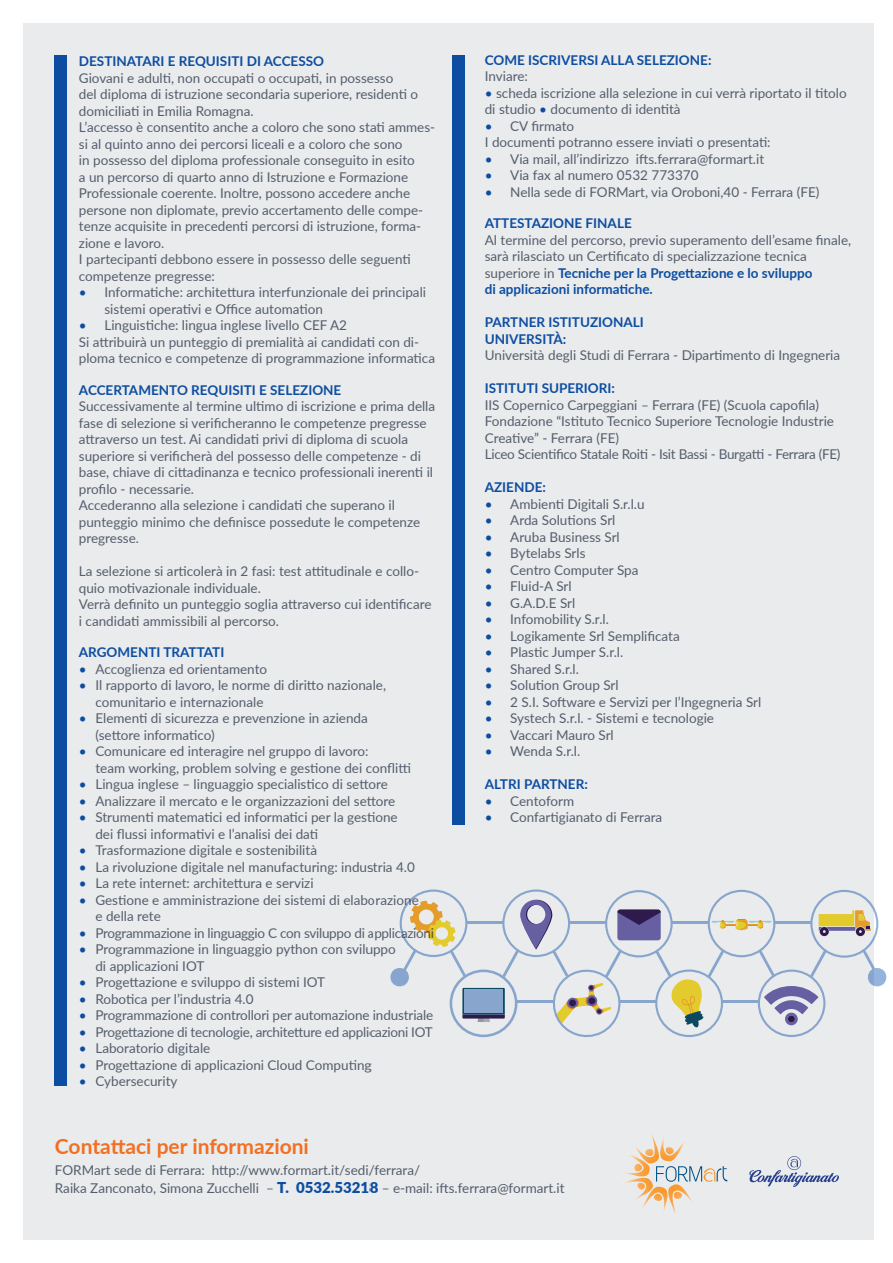
<style>
.page{position:relative;width:893px;height:1263px;background:#fff}
.page>*{position:absolute;margin:0;border:0;box-sizing:border-box;transform-origin:0 0}
.t1{font:700 21px "Lato";color:#f36f21}
.t2{font:13.5px/16.5px "Lato";color:#555e6d}
.t3{font:700 13.5px "Lato";color:#0d4da1}
.t4{font:13.5px "Lato";letter-spacing:-.02em;color:#555e6d}
.s1{color:#0d4da1}
.s2{font-weight:400;color:#555e6d}
.s3{font-weight:900;font-size:15px;color:#0d4da1}
</style>
<div class="page">
<div style="left:23px;top:23px;width:851px;height:1216px;background:#e9ebec"></div>
<div style="left:452px;top:55px;width:13px;height:770px;background:#0d4da1"></div>
<div style="left:54px;top:55px;width:13px;height:1031px;background:#0d4da1"></div>
<svg style="left:390px;top:889px;width:497px;height:149px"></svg>
<hr style="left:516px;top:1000px;width:38px;height:3px;background:#94b4de">
<hr style="left:619px;top:1000px;width:37px;height:3px;background:#94b4de">
<hr style="left:722px;top:1000px;width:37px;height:3px;background:#94b4de">
<hr style="left:569px;top:921px;width:38px;height:3px;background:#94b4de">
<hr style="left:672px;top:921px;width:37px;height:3px;background:#94b4de">
<hr style="left:775px;top:921px;width:37px;height:3px;background:#94b4de">
<svg style="left:749px;top:1156px;width:90px;height:31px"></svg>
<svg style="left:624px;top:1134px;width:103px;height:80px"></svg>
<p class="t3" style="left:79px;top:52px;width:247px">DESTINATARI E REQUISITI DI ACCESSO</p>
<p class="t2" style="left:79px;top:69px;width:316px">Giovani e adulti, non occupati o occupati, in possesso</p>
<p class="t2" style="left:79px;top:86px;width:341px">del diploma di istruzione secondaria superiore, residenti o domiciliati in Emilia Romagna.</p>
<p class="t2" style="left:79px;top:119px;width:358px">L’accesso è consentito anche a coloro che sono stati ammes&shy;si al quinto anno dei percorsi liceali e a coloro che sono</p>
<p class="t2" style="left:79px;top:152px;width:337px">in possesso del diploma professionale conseguito in esito</p>
<p class="t2" style="left:79px;top:168px;width:346px">a un percorso di quarto anno di Istruzione e Formazione Professionale coerente. Inoltre, possono accedere anche persone non diplomate, previo accertamento delle compe&shy;tenze acquisite in precedenti percorsi di istruzione, forma&shy;zione e lavoro.</p>
<p class="t2" style="left:79px;top:251px;width:333px">I partecipanti debbono essere in possesso delle seguenti competenze pregresse:</p>
<p class="t2" style="left:104px;top:284px;width:323px;text-indent:-26px"><span class="s1">•</span> Informatiche: architettura interfunzionale dei principali sistemi operativi e Office automation</p>
<p class="t2" style="left:79px;top:317px;width:270px"><span class="s1">•</span> Linguistiche: lingua inglese livello CEF A2</p>
<p class="t2" style="left:79px;top:333px;width:358px">Si attribuirà un punteggio di premialità ai candidati con di&shy;ploma tecnico e competenze di programmazione informatica</p>
<p class="t3" style="left:79px;top:380px;width:264px">ACCERTAMENTO REQUISITI E SELEZIONE</p>
<p class="t2" style="left:79px;top:398px;width:358px">Successivamente al termine ultimo di iscrizione e prima della fase di selezione si verificheranno le competenze pregresse attraverso un test. Ai candidati privi di diploma di scuola superiore si verificherà del possesso delle competenze - di base, chiave di cittadinanza e tecnico professionali inerenti il profilo - necessarie.</p>
<p class="t2" style="left:79px;top:497px;width:343px">Accederanno alla selezione i candidati che superano il punteggio minimo che definisce possedute le competenze pregresse.</p>
<p class="t2" style="left:79px;top:563px;width:342px">La selezione si articolerà in 2 fasi: test attitudinale e collo&shy;quio motivazionale individuale.</p>
<p class="t2" style="left:79px;top:596px;width:354px">Verrà definito un punteggio soglia attraverso cui identificare i candidati ammissibili al percorso.</p>
<p class="t3" style="left:79px;top:643px;width:147px">ARGOMENTI TRATTATI</p>
<p class="t2" style="left:79px;top:660px;width:190px"><span class="s1">•</span> Accoglienza ed orientamento</p>
<p class="t2" style="left:79px;top:677px;width:309px"><span class="s1">•</span> Il rapporto di lavoro, le norme di diritto nazionale,</p>
<p class="t2" style="left:95px;top:693px;width:170px">comunitario e internazionale</p>
<p class="t2" style="left:79px;top:710px;width:290px"><span class="s1">•</span> Elementi di sicurezza e prevenzione in azienda</p>
<p class="t2" style="left:95px;top:726px;width:121px">(settore informatico)</p>
<p class="t2" style="left:79px;top:743px;width:291px"><span class="s1">•</span> Comunicare ed interagire nel gruppo di lavoro:</p>
<p class="t2" style="left:95px;top:759px;width:317px">team working, problem solving e gestione dei conflitti</p>
<p class="t2" style="left:79px;top:776px;width:311px"><span class="s1">•</span> Lingua inglese – linguaggio specialistico di settore</p>
<p class="t2" style="left:79px;top:792px;width:318px"><span class="s1">•</span> Analizzare il mercato e le organizzazioni del settore</p>
<p class="t2" style="left:79px;top:809px;width:320px"><span class="s1">•</span> Strumenti matematici ed informatici per la gestione</p>
<p class="t2" style="left:95px;top:825px;width:224px">dei flussi informativi e l’analisi dei dati</p>
<p class="t2" style="left:79px;top:842px;width:240px"><span class="s1">•</span> Trasformazione digitale e sostenibilità</p>
<p class="t2" style="left:79px;top:858px;width:337px"><span class="s1">•</span> La rivoluzione digitale nel manufacturing: industria 4.0</p>
<p class="t2" style="left:79px;top:875px;width:236px"><span class="s1">•</span> La rete internet: architettura e servizi</p>
<p class="t2" style="left:79px;top:891px;width:341px"><span class="s1">•</span> Gestione e amministrazione dei sistemi di elaborazione</p>
<p class="t2" style="left:95px;top:908px;width:67px">e della rete</p>
<p class="t4" style="left:79px;top:923px;width:357px"><span class="s1">•</span> Programmazione in linguaggio C con sviluppo di applicazioni</p>
<p class="t2" style="left:79px;top:941px;width:318px"><span class="s1">•</span> Programmazione in linguaggio python con sviluppo</p>
<p class="t2" style="left:95px;top:957px;width:111px">di applicazioni IOT</p>
<p class="t2" style="left:79px;top:974px;width:248px"><span class="s1">•</span> Progettazione e sviluppo di sistemi IOT</p>
<p class="t2" style="left:79px;top:990px;width:176px"><span class="s1">•</span> Robotica per l’industria 4.0</p>
<p class="t2" style="left:79px;top:1007px;width:356px"><span class="s1">•</span> Programmazione di controllori per automazione industriale</p>
<p class="t4" style="left:79px;top:1022px;width:355px"><span class="s1">•</span> Progettazione di tecnologie, architetture ed applicazioni IOT</p>
<p class="t2" style="left:79px;top:1040px;width:133px"><span class="s1">•</span> Laboratorio digitale</p>
<p class="t2" style="left:79px;top:1056px;width:294px"><span class="s1">•</span> Progettazione di applicazioni Cloud Computing</p>
<p class="t2" style="left:79px;top:1073px;width:100px"><span class="s1">•</span> Cybersecurity</p>
<p class="t3" style="left:485px;top:50px;width:228px">COME ISCRIVERSI ALLA SELEZIONE:</p>
<p class="t2" style="left:485px;top:68px;width:45px">Inviare:</p>
<p class="t2" style="left:485px;top:84px;width:363px"><span class="s1">•</span> scheda iscrizione alla selezione in cui verrà riportato il titolo di studio <span class="s1">•</span> documento di identità</p>
<p class="t2" style="left:485px;top:117px;width:91px"><span class="s1">•</span> CV firmato</p>
<p class="t2" style="left:485px;top:134px;width:287px">I documenti potranno essere inviati o presentati:</p>
<p class="t2" style="left:485px;top:150px;width:281px"><span class="s1">•</span> Via mail, all’indirizzo ifts.ferrara@formart.it</p>
<p class="t2" style="left:485px;top:167px;width:215px"><span class="s1">•</span> Via fax al numero 0532 773370</p>
<p class="t2" style="left:485px;top:183px;width:336px"><span class="s1">•</span> Nella sede di FORMart, via Oroboni,40 - Ferrara (FE)</p>
<p class="t3" style="left:485px;top:214px;width:148px">ATTESTAZIONE FINALE</p>
<p class="t2" style="left:485px;top:231px;width:368px">Al termine del percorso, previo superamento dell’esame finale, sarà rilasciato un Certificato di specializzazione tecnica</p>
<p class="t3" style="left:485px;top:263px;width:329px"><span class="s2">superiore in</span> Tecniche per la Progettazione e lo sviluppo</p>
<p class="t3" style="left:485px;top:280px;width:170px">di applicazioni informatiche.</p>
<p class="t3" style="left:485px;top:313px;width:161px">PARTNER ISTITUZIONALI</p>
<p class="t3" style="left:485px;top:329px;width:83px">UNIVERSITÀ:</p>
<p class="t2" style="left:485px;top:347px;width:357px">Università degli Studi di Ferrara - Dipartimento di Ingegneria</p>
<p class="t3" style="left:485px;top:379px;width:132px">ISTITUTI SUPERIORI:</p>
<p class="t2" style="left:485px;top:396px;width:336px">IIS Copernico Carpeggiani – Ferrara (FE) (Scuola capofila)</p>
<p class="t2" style="left:485px;top:413px;width:351px">Fondazione “Istituto Tecnico Superiore Tecnologie Industrie<br>Creative” - Ferrara (FE)</p>
<p class="t4" style="left:485px;top:445px;width:357px">Liceo Scientifico Statale Roiti - Isit Bassi - Burgatti - Ferrara (FE)</p>
<p class="t3" style="left:485px;top:478px;width:63px">AZIENDE:</p>
<p class="t2" style="left:485px;top:495px;width:161px"><span class="s1">•</span> Ambienti Digitali S.r.l.u</p>
<p class="t2" style="left:485px;top:512px;width:132px"><span class="s1">•</span> Arda Solutions Srl</p>
<p class="t2" style="left:485px;top:528px;width:137px"><span class="s1">•</span> Aruba Business Srl</p>
<p class="t2" style="left:485px;top:545px;width:102px"><span class="s1">•</span> Bytelabs Srls</p>
<p class="t2" style="left:485px;top:561px;width:155px"><span class="s1">•</span> Centro Computer Spa</p>
<p class="t2" style="left:485px;top:578px;width:88px"><span class="s1">•</span> Fluid-A Srl</p>
<p class="t2" style="left:485px;top:594px;width:92px"><span class="s1">•</span> G.A.D.E Srl</p>
<p class="t2" style="left:485px;top:611px;width:126px"><span class="s1">•</span> Infomobility S.r.l.</p>
<p class="t2" style="left:485px;top:627px;width:197px"><span class="s1">•</span> Logikamente Srl Semplificata</p>
<p class="t2" style="left:485px;top:644px;width:140px"><span class="s1">•</span> Plastic Jumper S.r.l.</p>
<p class="t2" style="left:485px;top:660px;width:96px"><span class="s1">•</span> Shared S.r.l.</p>
<p class="t2" style="left:485px;top:677px;width:135px"><span class="s1">•</span> Solution Group Srl</p>
<p class="t2" style="left:485px;top:693px;width:278px"><span class="s1">•</span> 2 S.I. Software e Servizi per l’Ingegneria Srl</p>
<p class="t2" style="left:485px;top:710px;width:231px"><span class="s1">•</span> Systech S.r.l. - Sistemi e tecnologie</p>
<p class="t2" style="left:485px;top:726px;width:131px"><span class="s1">•</span> Vaccari Mauro Srl</p>
<p class="t2" style="left:485px;top:743px;width:97px"><span class="s1">•</span> Wenda S.r.l.</p>
<p class="t3" style="left:485px;top:775px;width:105px">ALTRI PARTNER:</p>
<p class="t2" style="left:485px;top:792px;width:91px"><span class="s1">•</span> Centoform</p>
<p class="t2" style="left:485px;top:809px;width:179px"><span class="s1">•</span> Confartigianato di Ferrara</p>
<p class="t1" style="left:55px;top:1131px;width:255px">Contattaci per informazioni</p>
<p class="t2" style="left:55px;top:1161px;width:367px">FORMart sede di Ferrara: http://www.formart.it/sedi/ferrara/</p>
<p class="t2" style="left:55px;top:1179px;width:511px">Raika Zanconato, Simona Zucchelli – <span class="s3">T. 0532.53218</span> – e-mail: ifts.ferrara@formart.it</p>
</div>
